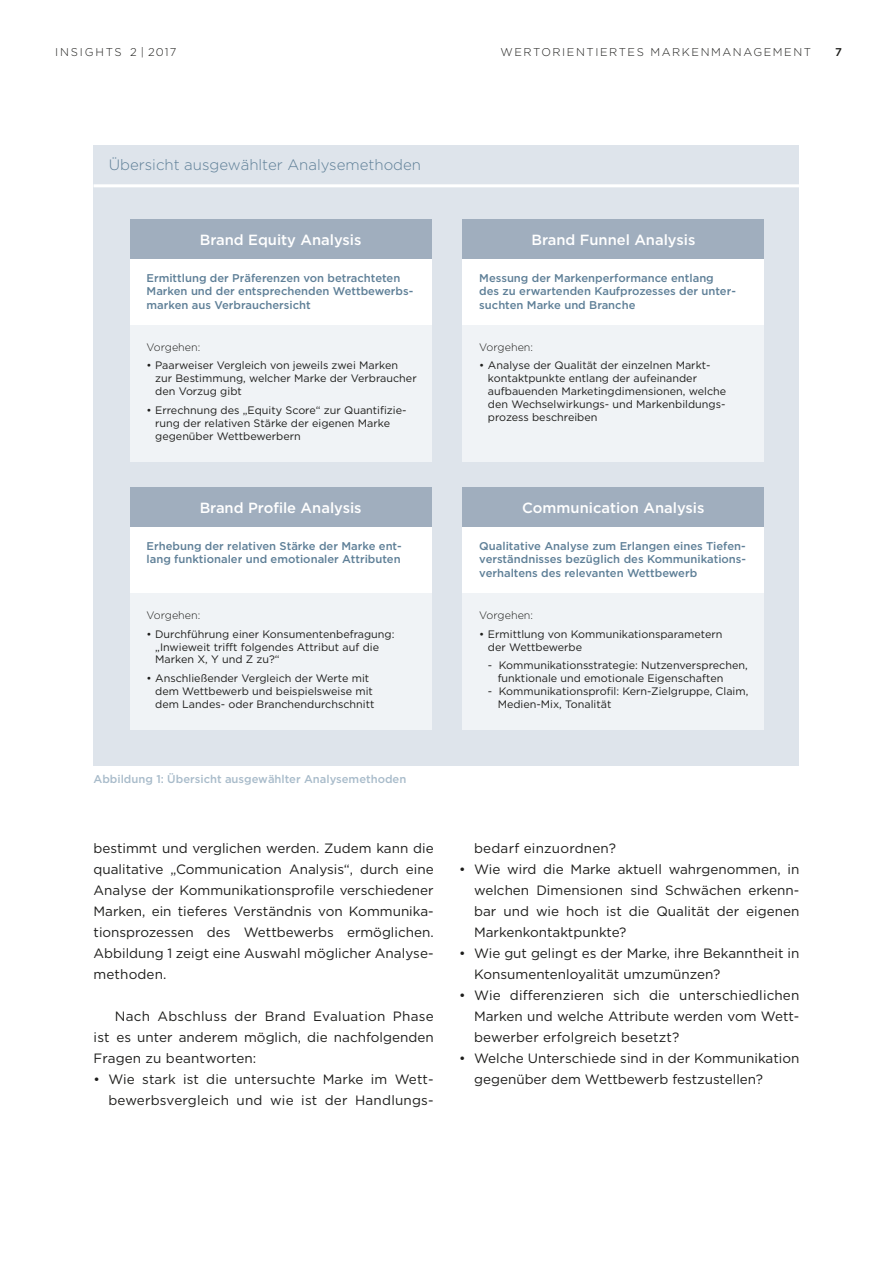
<style>
.page{position:relative;width:893px;height:1263px;background:#fff}
.page>*{position:absolute;margin:0;border:0;box-sizing:border-box;transform-origin:0 0}
.t1{font:300 15px "Gotham";color:#5e7f97}
.t2{font:500 14.7px "Gotham";color:#fff}
.t3{font:13.5px/21px "Gotham";color:#1d1d1b}
.t4{font:500 11.25px/13.5px "Gotham";color:#5e7f97}
.t5{font:500 11.25px "Gotham";color:#a8bbca}
.t6{font:300 11.25px "Gotham";letter-spacing:.14em;color:#1d1d1b}
.t7{font:300 11.25px "Gotham";letter-spacing:.16em;color:#1d1d1b}
.t8{font:500 11.25px "Gotham";color:#1d1d1b}
.t9{font:10.8px/12.9px "Gotham";color:#1d1d1b}
.t10{font:300 10.8px "Gotham";color:#1d1d1b}
</style>
<div class="page">
<div style="left:94px;top:145px;width:705px;height:620px;background:#dee4eb"></div>
<hr style="left:94px;top:184px;width:705px;height:3px;background:#fff">
<div style="left:130px;top:253px;width:302px;height:94px;background:#fff"></div>
<div style="left:130px;top:219px;width:302px;height:40px;background:#a0aebe"></div>
<div style="left:130px;top:326px;width:302px;height:136px;background:#f0f3f6"></div>
<div style="left:130px;top:522px;width:302px;height:94px;background:#fff"></div>
<div style="left:130px;top:488px;width:302px;height:39px;background:#a0aebe"></div>
<div style="left:130px;top:594px;width:302px;height:136px;background:#f0f3f6"></div>
<div style="left:462px;top:253px;width:302px;height:94px;background:#fff"></div>
<div style="left:462px;top:219px;width:302px;height:40px;background:#a0aebe"></div>
<div style="left:462px;top:326px;width:302px;height:136px;background:#f0f3f6"></div>
<div style="left:462px;top:522px;width:302px;height:94px;background:#fff"></div>
<div style="left:462px;top:488px;width:302px;height:39px;background:#a0aebe"></div>
<div style="left:462px;top:594px;width:302px;height:136px;background:#f0f3f6"></div>
<p class="t7" style="left:55px;top:46px;width:123px">INSIGHTS 2 | 2017</p>
<p class="t6" style="left:500px;top:46px;width:312px">Wertorientiertes Markenmanagem ent</p>
<p class="t8" style="left:835px;top:46px;width:8px">7</p>
<p class="t1" style="left:109px;top:157px;width:314px">Übersicht ausgewählter Analysemethoden</p>
<p class="t2" style="left:200px;top:231px;width:163px">Brand Equity Analysis</p>
<p class="t4" style="left:147px;top:271px;width:268px">Ermittlung der Präferenzen von betrachteten<br>Marken und der entsprechenden Wettbewerbs&shy;marken aus Verbrauchersicht</p>
<p class="t10" style="left:147px;top:341px;width:55px">Vorgehen:</p>
<p class="t9" style="left:155px;top:359px;width:263px;text-indent:-9px">• Paarweiser Vergleich von jeweils zwei Marken zur Bestimmung, welcher Marke der Verbraucher den Vorzug gibt</p>
<p class="t9" style="left:155px;top:404px;width:253px;text-indent:-9px">• Errechnung des „Equity Score“ zur Quantifizie&shy;rung der relativen Stärke der eigenen Marke gegenüber Wettbewerbern</p>
<p class="t2" style="left:200px;top:499px;width:163px">Brand Profile Analysis</p>
<p class="t4" style="left:147px;top:539px;width:257px">Erhebung der relativen Stärke der Marke ent&shy;lang funktionaler und emotionaler Attributen</p>
<p class="t10" style="left:147px;top:609px;width:55px">Vorgehen:</p>
<p class="t9" style="left:155px;top:627px;width:241px;text-indent:-9px">• Durchführung einer Konsumentenbefragung: „Inwieweit trifft folgendes Attribut auf die<br>Marken X, Y und Z zu?“</p>
<p class="t9" style="left:155px;top:672px;width:221px;text-indent:-9px">• Anschließender Vergleich der Werte mit dem Wettbewerb und beispielsweise mit dem Landes- oder Branchendurchschnitt</p>
<p class="t5" style="left:94px;top:773px;width:314px">Abbildung 1: Übersicht ausgewählter Analysemethoden</p>
<p class="t3" style="left:94px;top:838px;width:342px">bestimmt und verglichen werden. Zudem kann die qualitative „Communication Analysis“, durch eine Analyse der Kommunikationsprofile verschiedener Marken, ein tieferes Verständnis von Kommunika&shy;tionsprozessen des Wettbewerbs ermöglichen.<br>Abbildung 1 zeigt eine Auswahl möglicher Analyse&shy;methoden.</p>
<p class="t3" style="left:94px;top:1006px;width:342px;text-align:justify;text-indent:21px">Nach Abschluss der Brand Evaluation Phase ist es unter anderem möglich, die nachfolgenden Fragen zu beantworten:</p>
<p class="t3" style="left:94px;top:1069px;width:342px;text-align:right">• Wie stark ist die untersuchte Marke im Wett&shy;bewerbsvergleich und wie ist der Handlungs-</p>
<p class="t2" style="left:531px;top:231px;width:165px">Brand Funnel Analysis</p>
<p class="t4" style="left:479px;top:271px;width:258px">Messung der Markenperformance entlang des zu erwartenden Kaufprozesses der unter&shy;suchten Marke und Branche</p>
<p class="t10" style="left:479px;top:341px;width:55px">Vorgehen:</p>
<p class="t9" style="left:488px;top:359px;width:240px;text-indent:-9px">• Analyse der Qualität der einzelnen Markt&shy;kontaktpunkte entlang der aufeinander aufbauenden Marketingdimensionen, welche den Wechselwirkungs- und Markenbildungs&shy;prozess beschreiben</p>
<p class="t2" style="left:522px;top:499px;width:184px">Communication Analysis</p>
<p class="t4" style="left:479px;top:539px;width:268px;text-align:justify">Qualitative Analyse zum Erlangen eines Tiefen&shy;verständnisses bezüglich des Kommunikations&shy;verhaltens des relevanten Wettbewerb</p>
<p class="t10" style="left:479px;top:609px;width:55px">Vorgehen:</p>
<p class="t9" style="left:488px;top:627px;width:236px;text-indent:-9px">• Ermittlung von Kommunikationsparametern der Wettbewerbe</p>
<p class="t9" style="left:498px;top:659px;width:252px;text-indent:-10px">- Kommunikationsstrategie: Nutzenversprechen, funktionale und emotionale Eigenschaften</p>
<p class="t9" style="left:498px;top:685px;width:252px;text-indent:-10px">- Kommunikationsprofil: Kern-Zielgruppe, Claim,<br>Medien-Mix, Tonalität</p>
<p class="t3" style="left:474px;top:838px;width:143px">bedarf einzuordnen?</p>
<p class="t3" style="left:474px;top:859px;width:327px;text-align:justify;text-indent:-15px">• Wie wird die Marke aktuell wahrgenommen, in welchen Dimensionen sind Schwächen erkenn&shy;bar und wie hoch ist die Qualität der eigenen Markenkontaktpunkte?</p>
<p class="t3" style="left:474px;top:943px;width:327px;text-indent:-15px">• Wie gut gelingt es der Marke, ihre Bekanntheit in<br>Konsumentenloyalität umzumünzen?</p>
<p class="t3" style="left:474px;top:985px;width:327px;text-align:justify;text-indent:-15px">• Wie differenzieren sich die unterschiedlichen Marken und welche Attribute werden vom Wett&shy;bewerber erfolgreich besetzt?</p>
<p class="t3" style="left:474px;top:1048px;width:327px;text-indent:-15px">• Welche Unterschiede sind in der Kommunikation gegenüber dem Wettbewerb festzustellen?</p>
</div>
